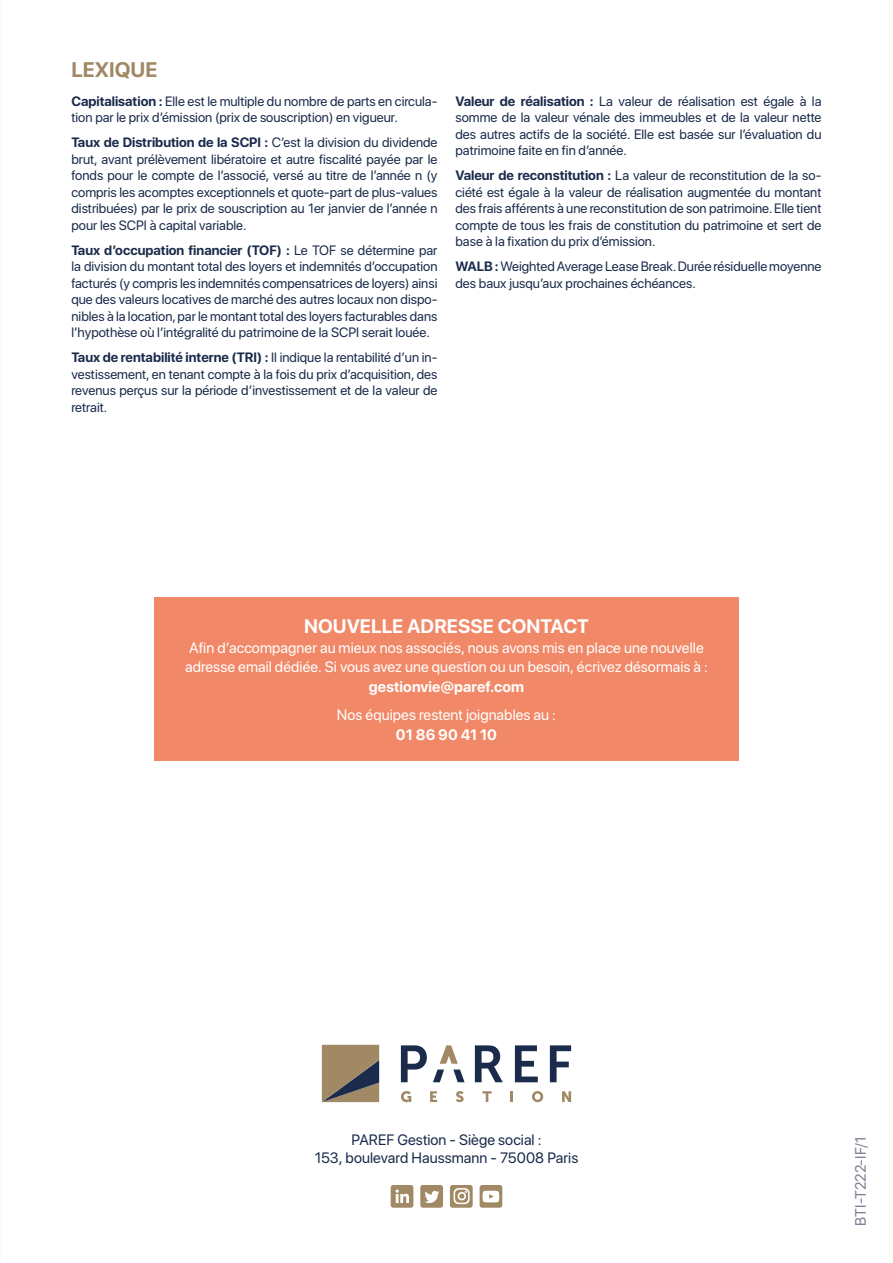
<style>
.page{position:relative;width:893px;height:1263px;background:#fff}
.page>*{position:absolute;margin:0;border:0;box-sizing:border-box;transform-origin:0 0}
.t1{font:700 21px "SF Pro Display";color:#a08964}
.t2{font:700 19.5px "SF Pro Display";color:#fff}
.t3{font:15px/19.5px "SF Pro Display";letter-spacing:.005em;color:#fff}
.t4{font:15px/18px "SF Pro Display";letter-spacing:.005em;color:#1a2b4b;text-align:center}
.t5{font:700 15px "SF Pro Display";letter-spacing:.005em;color:#fff}
.t6{font:15px "SF Pro Display";color:#7e7d94}
.t7{font:13.5px/16.5px "SF Pro Display";color:#1a2b4b;text-align:justify}
.s1{font-weight:700}
</style>
<div class="page">
<svg style="left:322px;top:1045px;width:57px;height:57px;background:#867760"></svg>
<svg style="left:401px;top:1045px;width:26px;height:37px"></svg>
<svg style="left:475px;top:1045px;width:28px;height:37px"></svg>
<svg style="left:515px;top:1045px;width:23px;height:37px"></svg>
<svg style="left:550px;top:1045px;width:21px;height:37px"></svg>
<svg style="left:433px;top:1045px;width:32px;height:37px"></svg>
<svg style="left:401px;top:1091px;width:10px;height:11px"></svg>
<svg style="left:430px;top:1091px;width:7px;height:11px"></svg>
<svg style="left:456px;top:1091px;width:8px;height:11px"></svg>
<svg style="left:482px;top:1091px;width:10px;height:11px"></svg>
<svg style="left:510px;top:1091px;width:3px;height:11px"></svg>
<svg style="left:532px;top:1091px;width:11px;height:11px"></svg>
<svg style="left:562px;top:1091px;width:9px;height:11px"></svg>
<svg style="left:420px;top:1185px;width:23px;height:23px"></svg>
<svg style="left:480px;top:1185px;width:22px;height:23px"></svg>
<svg style="left:391px;top:1185px;width:22px;height:23px"></svg>
<svg style="left:450px;top:1185px;width:23px;height:23px"></svg>
<div style="left:154px;top:597px;width:585px;height:164px;background:#f18968"></div>
<p class="t1" style="left:71px;top:57px;width:88px">LEXIQUE</p>
<p class="t7" style="left:71px;top:93px;width:367px"><span class="s1">Capitalisation :</span> Elle est le multiple du nombre de parts en circula&shy;tion par le prix d’émission (prix de souscription) en vigueur.</p>
<p class="t7" style="left:71px;top:134px;width:368px"><span class="s1">Taux de Distribution de la SCPI :</span> C’est la division du dividende brut, avant prélèvement libératoire et autre fiscalité payée par le fonds pour le compte de l’associé, versé au titre de l’année n (y compris les acomptes exceptionnels et quote-part de plus-values distribuées) par le prix de souscription au 1er janvier de l’année n pour les SCPI à capital variable.</p>
<p class="t7" style="left:71px;top:242px;width:368px"><span class="s1">Taux d’occupation financier (TOF) :</span> Le TOF se détermine par la division du montant total des loyers et indemnités d’occupation facturés (y compris les indemnités compensatrices de loyers) ainsi que des valeurs locatives de marché des autres locaux non dispo&shy;nibles à la location, par le montant total des loyers facturables dans l’hypothèse où l’intégralité du patrimoine de la SCPI serait louée.</p>
<p class="t7" style="left:71px;top:349px;width:368px"><span class="s1">Taux de rentabilité interne (TRI) :</span> Il indique la rentabilité d’un in&shy;vestissement, en tenant compte à la fois du prix d’acquisition, des revenus perçus sur la période d’investissement et de la valeur de retrait.</p>
<p class="t7" style="left:455px;top:93px;width:368px"><span class="s1">Valeur de réalisation :</span> La valeur de réalisation est égale à la somme de la valeur vénale des immeubles et de la valeur nette des autres actifs de la société. Elle est basée sur l’évaluation du patrimoine faite en fin d’année.</p>
<p class="t7" style="left:455px;top:167px;width:367px"><span class="s1">Valeur de reconstitution :</span> La valeur de reconstitution de la so&shy;ciété est égale à la valeur de réalisation augmentée du montant des frais afférents à une reconstitution de son patrimoine. Elle tient compte de tous les frais de constitution du patrimoine et sert de base à la fixation du prix d’émission.</p>
<p class="t7" style="left:455px;top:258px;width:367px"><span class="s1">WALB :</span> Weighted Average Lease Break. Durée résiduelle moyenne des baux jusqu’aux prochaines échéances.</p>
<p class="t2" style="left:304px;top:615px;width:286px">NOUVELLE ADRESSE CONTACT</p>
<p class="t3" style="left:185px;top:637px;width:524px">Afin d’accompagner au mieux nos associés, nous avons mis en place une nouvelle adresse email dédiée. Si vous avez une question ou un besoin, écrivez désormais à :</p>
<p class="t5" style="left:369px;top:678px;width:157px">gestionvie@paref.com</p>
<p class="t3" style="left:337px;top:705px;width:221px">Nos équipes restent joignables au :</p>
<p class="t5" style="left:396px;top:726px;width:103px">01 86 90 41 10</p>
<p class="t4" style="left:315px;top:1130px;width:265px">PAREF Gestion - Siège social :<br>153, boulevard Haussmann - 75008 Paris</p>
<p class="t6" style="left:849px;top:1225px;width:90px;rotate:-90deg">BTI-T222-IF/1</p>
</div>
